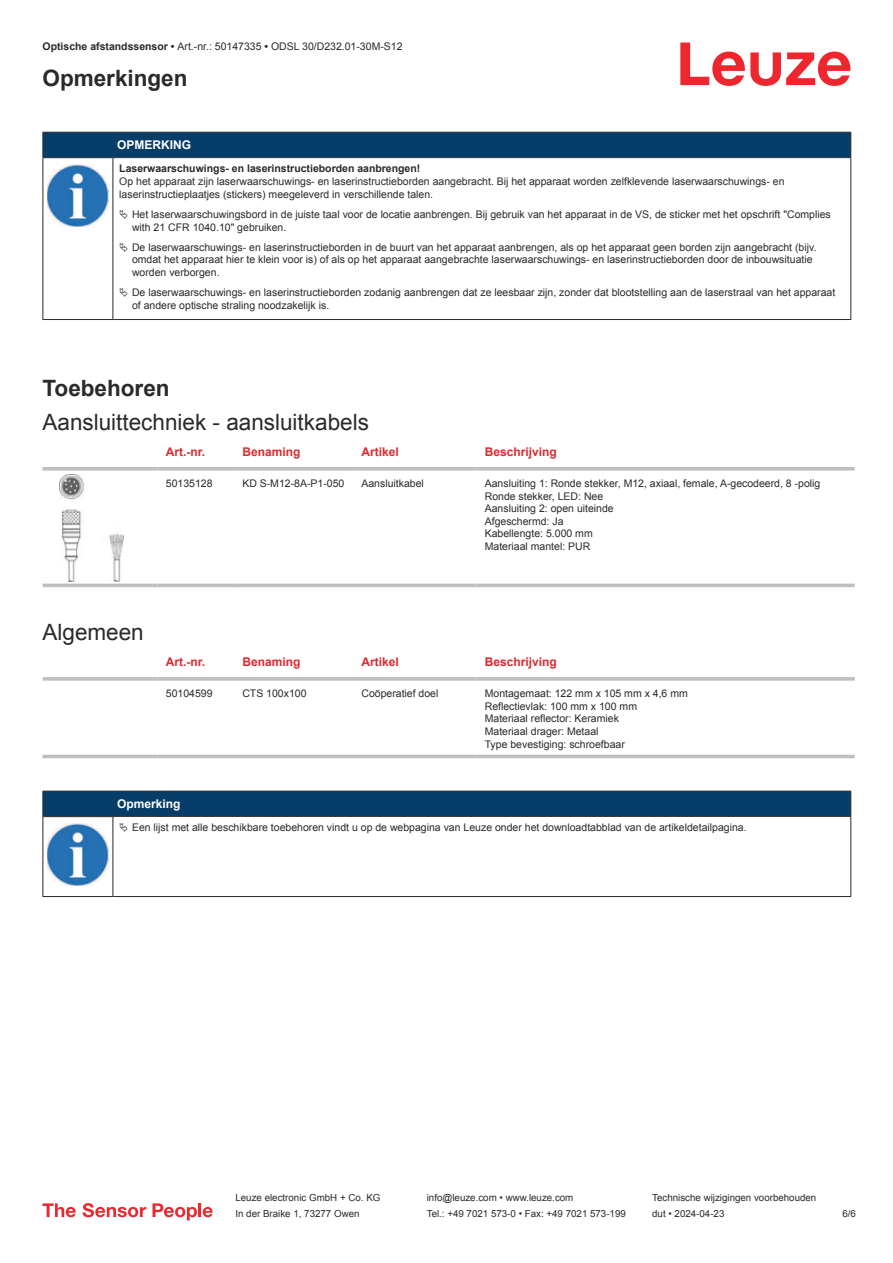
<style>
.page{position:relative;width:893px;height:1263px;background:#fff}
.page>*{position:absolute;margin:0;border:0;box-sizing:border-box;transform-origin:0 0}
.t1{font:22.5px "Arial";color:#2b292a}
.t2{font:700 22.5px "Arial";color:#2b292a}
.t3{font:700 12px "Arial";color:#db2a30}
.t4{font:700 12px "Arial";color:#fff}
.t5{font:10.5px/12.6px "Arial";color:#2b292a}
.t6{font:700 10.5px "Arial";color:#2b292a}
.t7{font:9.75px "Arial";color:#2b292a}
.s1{font-weight:700}
</style>
<div class="page">
<svg style="left:680px;top:43px;width:170px;height:43px"></svg>
<svg style="left:43px;top:474px;width:812px;height:114px"></svg>
<svg style="left:43px;top:467px;width:114px;height:4px"></svg>
<svg style="left:157px;top:467px;width:77px;height:4px"></svg>
<svg style="left:234px;top:467px;width:119px;height:4px"></svg>
<svg style="left:353px;top:467px;width:123px;height:4px"></svg>
<svg style="left:476px;top:467px;width:379px;height:4px;fill:#bdbfc1"></svg>
<hr style="left:43px;top:584px;width:114px;height:3px;background:#bdbfc1">
<hr style="left:157px;top:584px;width:77px;height:3px;background:#bdbfc1">
<hr style="left:234px;top:584px;width:119px;height:3px;background:#bdbfc1">
<hr style="left:353px;top:584px;width:123px;height:3px;background:#bdbfc1">
<hr style="left:476px;top:584px;width:379px;height:3px;background:#bdbfc1">
<img style="left:59px;top:475px;width:65px;height:106px">
<div style="left:43px;top:754px;width:812px;height:5px;background:#eeeeef"></div>
<svg style="left:43px;top:677px;width:114px;height:4px"></svg>
<svg style="left:157px;top:677px;width:77px;height:4px"></svg>
<svg style="left:234px;top:677px;width:119px;height:4px"></svg>
<svg style="left:353px;top:677px;width:123px;height:4px"></svg>
<svg style="left:476px;top:677px;width:379px;height:4px;fill:#c2c4c5"></svg>
<hr style="left:43px;top:755px;width:114px;height:3px;background:#bdbfc1">
<hr style="left:157px;top:755px;width:77px;height:3px;background:#bdbfc1">
<hr style="left:234px;top:755px;width:119px;height:3px;background:#bdbfc1">
<hr style="left:353px;top:755px;width:123px;height:3px;background:#bdbfc1">
<hr style="left:476px;top:755px;width:379px;height:3px;background:#bdbfc1">
<div style="left:43px;top:791px;width:808px;height:26px;background:#063d69"></div>
<hr style="left:113px;top:816px;width:738px;height:1px;background:#2b292a">
<hr style="left:43px;top:817px;width:1px;height:75px;background:#2b292a">
<hr style="left:113px;top:817px;width:1px;height:75px;background:#2b292a">
<hr style="left:850px;top:817px;width:1px;height:75px;background:#2b292a">
<hr style="left:43px;top:896px;width:70px;height:1px;background:#2b292a">
<hr style="left:113px;top:896px;width:738px;height:1px;background:#2b292a">
<img style="left:47px;top:823px;width:61px;height:63px">
<svg style="left:43px;top:1203px;width:33px;height:14px"></svg>
<svg style="left:83px;top:1203px;width:63px;height:14px"></svg>
<svg style="left:153px;top:1203px;width:44px;height:17px"></svg>
<hr style="left:198px;top:1203px;width:3px;height:14px;background:#ed272d">
<svg style="left:203px;top:1207px;width:10px;height:10px"></svg>
<svg style="left:44px;top:158px;width:806px;height:161px"></svg>
<div style="left:43px;top:132px;width:808px;height:26px;background:#063d69"></div>
<hr style="left:113px;top:157px;width:738px;height:1px;background:#2b292a">
<hr style="left:43px;top:158px;width:1px;height:157px;background:#2b292a">
<hr style="left:113px;top:158px;width:1px;height:157px;background:#2b292a">
<hr style="left:850px;top:158px;width:1px;height:157px;background:#2b292a">
<hr style="left:43px;top:319px;width:70px;height:1px;background:#2b292a">
<hr style="left:113px;top:319px;width:738px;height:1px;background:#2b292a">
<img style="left:47px;top:164px;width:61px;height:63px">
<svg style="left:115px;top:159px;width:734px;height:156px"></svg>
<svg style="left:120px;top:210px;width:8px;height:9px"></svg>
<svg style="left:120px;top:242px;width:8px;height:10px"></svg>
<svg style="left:120px;top:288px;width:8px;height:9px"></svg>
<p class="t5" style="left:43px;top:41px;width:362px"><span class="s1">Optische afstandssensor •</span> Art.-nr.: 50147335 <span class="s1">•</span> ODSL 30/D232.01-30M-S12</p>
<h1 class="t2" style="left:43px;top:70px;width:147px">Opmerkingen</h1>
<p class="t4" style="left:117px;top:140px;width:76px">OPMERKING</p>
<p class="t6" style="left:119px;top:165px;width:303px">Laserwaarschuwings- en laserinstructieborden aanbrengen!</p>
<p class="t5" style="left:119px;top:176px;width:667px">Op het apparaat zijn laserwaarschuwings- en laserinstructieborden aangebracht. Bij het apparaat worden zelfklevende laserwaarschuwings- en laserinstructieplaatjes (stickers) meegeleverd in verschillende talen.</p>
<p class="t5" style="left:132px;top:209px;width:700px">Het laserwaarschuwingsbord in de juiste taal voor de locatie aanbrengen. Bij gebruik van het apparaat in de VS, de sticker met het opschrift "Complies with 21 CFR 1040.10" gebruiken.</p>
<p class="t5" style="left:132px;top:242px;width:686px">De laserwaarschuwings- en laserinstructieborden in de buurt van het apparaat aanbrengen, als op het apparaat geen borden zijn aangebracht (bijv. omdat het apparaat hier te klein voor is) of als op het apparaat aangebrachte laserwaarschuwings- en laserinstructieborden door de inbouwsituatie worden verborgen.</p>
<p class="t5" style="left:132px;top:287px;width:705px">De laserwaarschuwings- en laserinstructieborden zodanig aanbrengen dat ze leesbaar zijn, zonder dat blootstelling aan de laserstraal van het apparaat of andere optische straling noodzakelijk is.</p>
<h1 class="t2" style="left:43px;top:380px;width:129px">Toebehoren</h1>
<h1 class="t1" style="left:43px;top:414px;width:328px">Aansluittechniek - aansluitkabels</h1>
<p class="t3" style="left:166px;top:447px;width:41px">Art.-nr.</p>
<p class="t3" style="left:242px;top:447px;width:60px">Benaming</p>
<p class="t3" style="left:361px;top:447px;width:39px">Artikel</p>
<p class="t3" style="left:485px;top:447px;width:74px">Beschrijving</p>
<p class="t5" style="left:166px;top:478px;width:48px">50135128</p>
<p class="t5" style="left:242px;top:478px;width:104px">KD S-M12-8A-P1- 050</p>
<p class="t5" style="left:361px;top:478px;width:64px">Aansluitkabel</p>
<p class="t5" style="left:485px;top:478px;width:337px">Aansluiting 1: Ronde stekker, M12, axiaal, female, A-gecodeerd, 8 -polig<br>Ronde stekker, LED: Nee<br>Aansluiting 2: open uiteinde<br>Afgeschermd: Ja<br>Kabellengte: 5.000 mm<br>Materiaal mantel: PUR</p>
<h1 class="t1" style="left:43px;top:624px;width:103px">Algemeen</h1>
<p class="t3" style="left:166px;top:657px;width:41px">Art.-nr.</p>
<p class="t3" style="left:242px;top:657px;width:60px">Benaming</p>
<p class="t3" style="left:361px;top:657px;width:39px">Artikel</p>
<p class="t3" style="left:485px;top:657px;width:74px">Beschrijving</p>
<p class="t5" style="left:166px;top:688px;width:48px">50104599</p>
<p class="t5" style="left:242px;top:688px;width:66px">CTS 100x100</p>
<p class="t5" style="left:361px;top:688px;width:79px">Coöperatief doel</p>
<p class="t5" style="left:485px;top:688px;width:205px">Montagemaat: 122 mm x 105 mm x 4,6 mm<br>Reflectievlak: 100 mm x 100 mm<br>Materiaal reflector: Keramiek<br>Materiaal drager: Metaal<br>Type bevestiging: schroefbaar</p>
<p class="t4" style="left:117px;top:799px;width:65px">Opmerking</p>
<p class="t5" style="left:132px;top:822px;width:616px">Een lijst met alle beschikbare toebehoren vindt u op de webpagina van Leuze onder het downloadtabblad van de artikeldetailpagina.</p>
<p class="t7" style="left:235px;top:1194px;width:146px">Leuze electronic GmbH + Co. KG</p>
<p class="t7" style="left:427px;top:1194px;width:148px">info@leuze.com • www.leuze.com</p>
<p class="t7" style="left:652px;top:1194px;width:166px">Technische wijzigingen voorbehouden</p>
<p class="t7" style="left:235px;top:1210px;width:126px">In der Braike 1, 73277 Owen</p>
<p class="t7" style="left:427px;top:1210px;width:201px">Tel.: +49 7021 573-0 • Fax: +49 7021 573-199</p>
<p class="t7" style="left:652px;top:1210px;width:74px">dut • 2024-04-23</p>
<p class="t7" style="left:842px;top:1210px;width:15px">6 /6</p>
</div>
